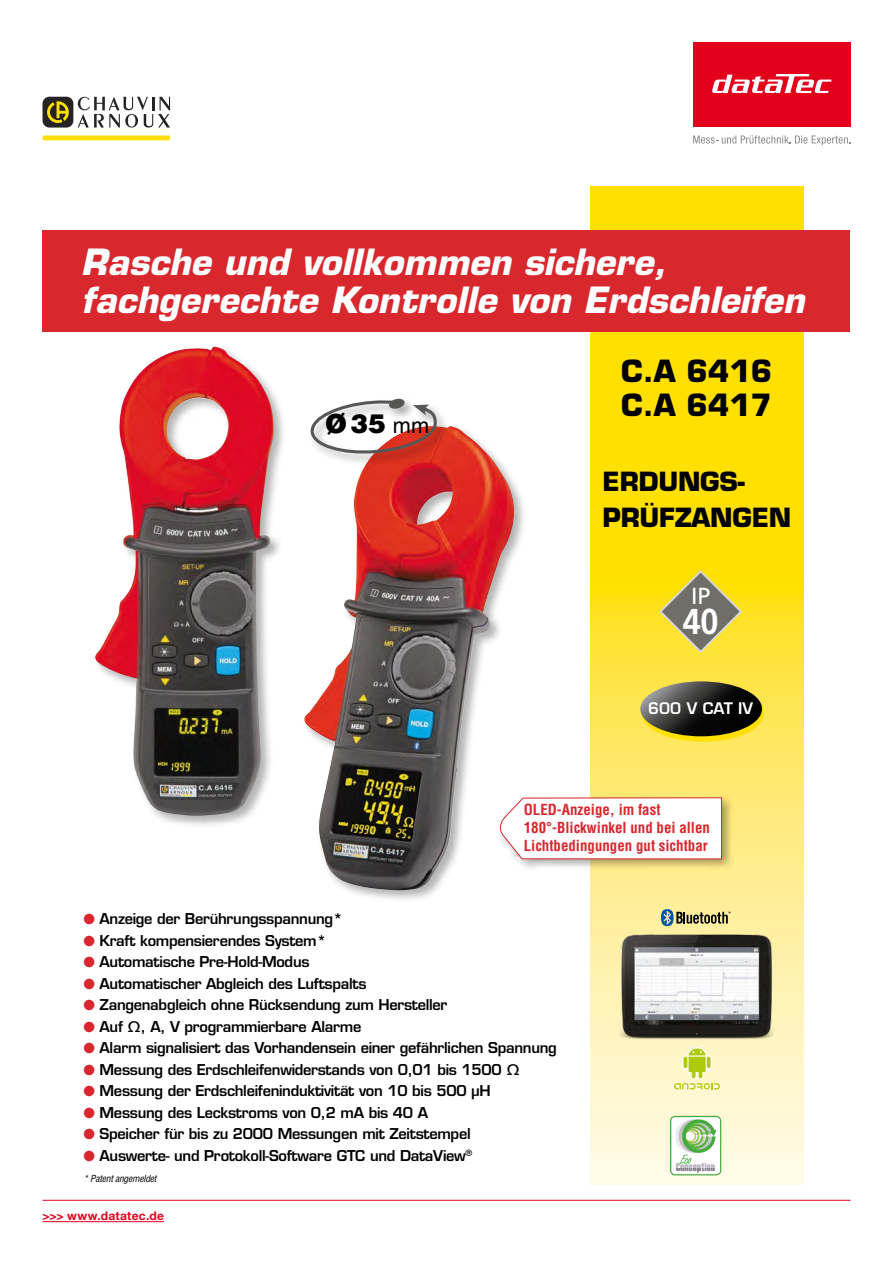
<style>
.page{position:relative;width:893px;height:1263px;background:#fff}
.page>*{position:absolute;margin:0;border:0;box-sizing:border-box;transform-origin:0 0}
.t1{font:700 36px "Frutiger";color:#fff;scale:.9 1}
.t2{font:italic 700 35.25px/38px "Eurostile LT Std";color:#fff}
.t3{font:700 29.85px/33.9px "Eurostile LT Std";color:#000}
.t4{font:900 26.4px "Helvetica LT Std";color:#000}
.t5{font:700 25.8px/35.2px "Eurostile LT Std";letter-spacing:-.01em;color:#000}
.t6{font:23.25px "Frutiger";color:#fff}
.t7{font:600 15.6px "Eurostile LT Std";color:#fff}
.t8{font:700 condensed 14.85px/17.9px "Helvetica LT Std";color:#d9272e}
.t9{font:600 14.55px "Eurostile LT Std";letter-spacing:-.02em;color:#000}
.t10{font:700 12px "Helvetica Neue LT Pro";letter-spacing:.025em;color:#e2001a}
.t11{font:italic condensed 9.45px "Helvetica LT Std";letter-spacing:-.02em;color:#000}
.s1{font-weight:400;font-size:21.75px}
.s2{color:#d9272e}
</style>
<div class="page">
<div style="left:693px;top:43px;width:157px;height:84px;background:#e2001a"></div>
<svg style="left:693px;top:135px;width:157px;height:10px"></svg>
<svg style="left:712px;top:74px;width:119px;height:19px"></svg>
<hr style="left:43px;top:1221px;width:121px;height:1px;background:#e2001a">
<hr style="left:43px;top:1200px;width:807px;height:1px;background:#e2001a">
<div style="left:43px;top:97px;width:30px;height:31px;background:#252324;border-radius:7px"></div>
<svg style="left:47px;top:101px;width:22px;height:22px"></svg>
<svg style="left:78px;top:97px;width:92px;height:31px"></svg>
<div style="left:43px;top:135px;width:127px;height:5px;background:#ffdf00"></div>
<svg style="left:591px;top:186px;width:213px;height:998px;background:#fee74e"></svg>
<div style="left:43px;top:230px;width:807px;height:102px;background:#d9272e"></div>
<div style="left:93px;top:345px;width:193px;height:484px;background:#000;opacity:.3"></div>
<img style="left:94px;top:347px;width:180px;height:469px">
<div style="left:303px;top:424px;width:224px;height:479px;background:#000;opacity:.3"></div>
<img style="left:304px;top:425px;width:211px;height:465px">
<div style="left:309px;top:397px;width:140px;height:70px;background:#000;opacity:.35"></div>
<svg style="left:310px;top:398px;width:128px;height:56px"></svg>
<svg style="left:661px;top:909px;width:69px;height:17px"></svg>
<svg style="left:674px;top:1047px;width:46px;height:42px;background:#e6e994"></svg>
<svg style="left:670px;top:1115px;width:51px;height:60px"></svg>
<svg style="left:658px;top:568px;width:86px;height:87px;background:#c2b244"></svg>
<div style="left:642px;top:686px;width:137px;height:71px;background:#000;opacity:.7"></div>
<svg style="left:642px;top:687px;width:122px;height:55px"></svg>
<svg style="left:640px;top:681px;width:122px;height:55px;background:#59532e"></svg>
<div style="left:497px;top:794px;width:237px;height:77px;background:#000;opacity:.35"></div>
<svg style="left:495px;top:797px;width:227px;height:62px"></svg>
<img style="left:619px;top:926px;width:155px;height:121px">
<h2 class="t2" style="left:81px;top:244px;width:725px">Rasche und vollkommen sichere, fachgerechte Kontrolle von Erdschleifen</h2>
<h3 class="t3" style="left:621px;top:354px;width:153px">C.A 6416<br>C.A 6417</h3>
<h3 class="t4" style="left:325px;top:406px;width:105px">Ø35 <span class="s1">mm</span></h3>
<h3 class="t5" style="left:603px;top:464px;width:190px">ERDUNGS-<br>PRÜFZANGEN</h3>
<h3 class="t6" style="left:691px;top:582px;width:21px">IP</h3>
<h1 class="t1" style="left:683px;top:600px;width:41px">40</h1>
<p class="t7" style="left:648px;top:698px;width:106px">600 V CAT IV</p>
<p class="t8" style="left:524px;top:801px;width:188px">OLED-Anzeige, im fast<br>180°-Blickwinkel und bei allen<br>Lichtbedingungen gut sichtbar</p>
<p class="t9" style="left:83px;top:910px;width:261px"><span class="s2">●</span> Anzeige der Berührungsspannung*</p>
<p class="t9" style="left:83px;top:931px;width:245px"><span class="s2">●</span> Kraft kompensierendes System*</p>
<p class="t9" style="left:83px;top:953px;width:227px"><span class="s2">●</span> Automatische Pre-Hold-Modus</p>
<p class="t9" style="left:83px;top:974px;width:285px"><span class="s2">●</span> Automatischer Abgleich des Luftspalts</p>
<p class="t9" style="left:83px;top:996px;width:365px"><span class="s2">●</span> Zangenabgleich ohne Rücksendung zum Hersteller</p>
<p class="t9" style="left:83px;top:1017px;width:279px"><span class="s2">●</span> Auf Ω, A, V programmierbare Alarme</p>
<p class="t9" style="left:83px;top:1039px;width:475px"><span class="s2">●</span> Alarm signalisiert das Vorhandensein einer gefährlichen Spannung</p>
<p class="t9" style="left:83px;top:1060px;width:438px"><span class="s2">●</span> Messung des Erdschleifenwiderstands von 0,01 bis 1500 Ω</p>
<p class="t9" style="left:83px;top:1082px;width:409px"><span class="s2">●</span> Messung der Erdschleifeninduktivität von 10 bis 500 µH</p>
<p class="t9" style="left:83px;top:1103px;width:346px"><span class="s2">●</span> Messung des Leckstroms von 0,2 mA bis 40 A</p>
<p class="t9" style="left:83px;top:1125px;width:389px"><span class="s2">●</span> Speicher für bis zu 2000 Messungen mit Zeitstempel</p>
<p class="t9" style="left:83px;top:1146px;width:390px"><span class="s2">●</span> Auswerte- und Protokoll-Software GTC und DataView<sup>®</sup></p>
<p class="t11" style="left:83px;top:1173px;width:75px">* Patent angemeldet</p>
<p class="t10" style="left:43px;top:1209px;width:123px">&gt;&gt;&gt; www.datatec.de</p>
</div>
